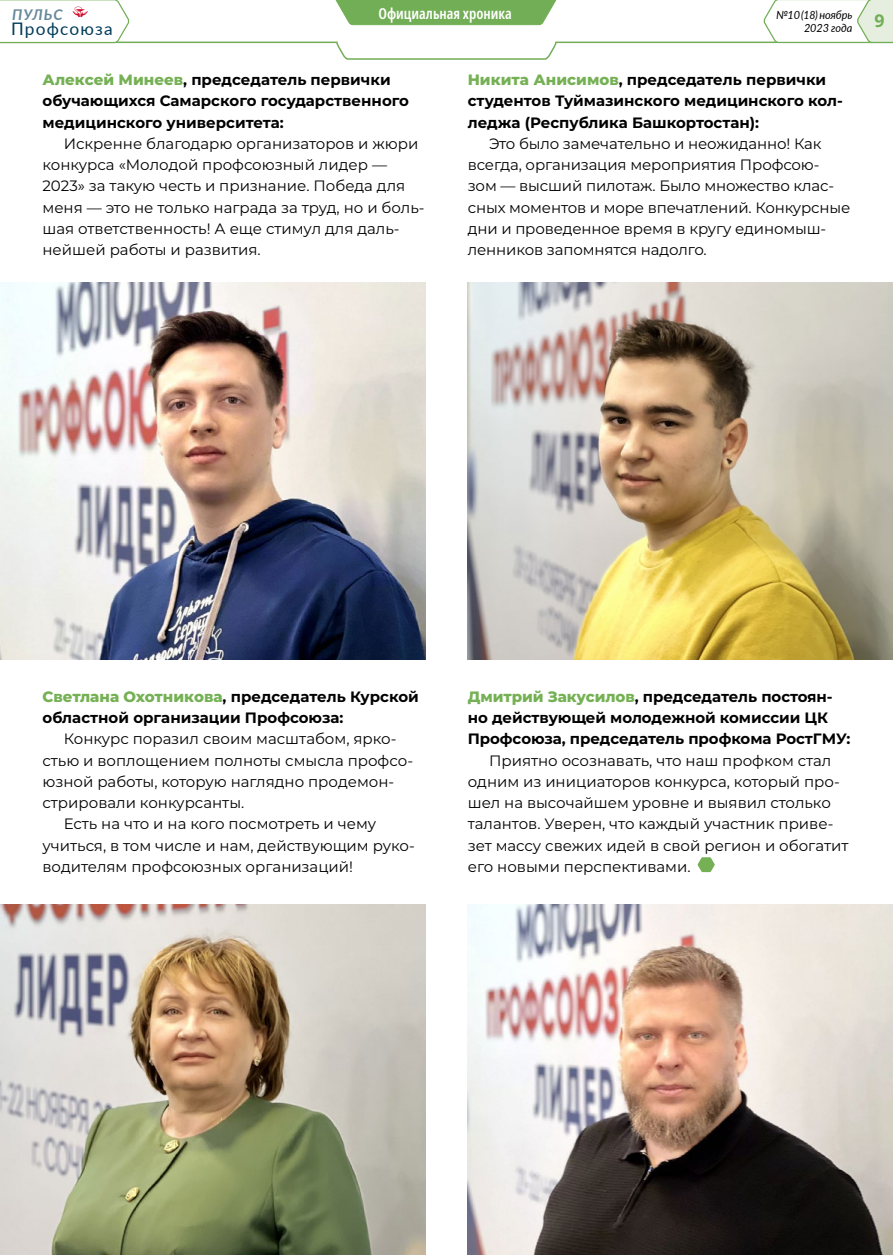
<style>
.page{position:relative;width:893px;height:1255px;background:#fff}
.page>*{position:absolute;margin:0;border:0;box-sizing:border-box;transform-origin:0 0}
.t1{font:700 17.7px "Noto Sans";color:#72ae55}
.t2{font:17.25px "Lato";letter-spacing:.07em;color:#003b59}
.t3{font:15px/21.3px "Montserrat";color:#000}
.t4{font:700 15px/21.3px "Montserrat";color:#000}
.t5{font:600 extra-condensed 15px "Noto Sans";color:#fff}
.t6{font:italic 700 14.85px "Lato";letter-spacing:.07em;color:#66899b}
.t7{font:italic 11.25px/12.8px "Lato";letter-spacing:-.01em;color:#000;text-align:right}
.s1{font-weight:800;color:#75b154}
</style>
<div class="page">
<svg style="left:698px;top:857px;width:17px;height:15px"></svg>
<img style="left:0;top:283px;width:425px;height:376px">
<img style="left:468px;top:283px;width:425px;height:376px">
<img style="left:0;top:904px;width:425px;height:350px">
<img style="left:468px;top:904px;width:425px;height:350px">
<svg style="left:131px;top:25px;width:631px;height:35px"></svg>
<svg style="left:0;top:0;width:131px;height:44px"></svg>
<svg style="left:335px;top:0;width:222px;height:25px"></svg>
<svg style="left:762px;top:0;width:131px;height:44px"></svg>
<p class="t6" style="left:12px;top:3px;width:52px">ПУЛЬС</p>
<p class="t2" style="left:11px;top:16px;width:103px">Профсоюза</p>
<p class="t5" style="left:378px;top:3px;width:135px">Официальная хроника</p>
<p class="t1" style="left:874px;top:8px;width:12px">9</p>
<p class="t7" style="left:776px;top:8px;width:78px">№10(18) ноябрь<br>2023 года</p>
<p class="t4" style="left:43px;top:68px;width:368px"><span class="s1">Алексей Минеев</span>, председатель первички обучающихся Самарского государственного медицинского университета:</p>
<p class="t3" style="left:43px;top:132px;width:384px;text-indent:21px">Искренне благодарю организаторов и жюри конкурса «Молодой профсоюзный лидер — 2023» за такую честь и признание. Победа для меня — это не только награда за труд, но и боль&shy;шая ответственность! А еще стимул для даль&shy;нейшей работы и развития.</p>
<p class="t4" style="left:468px;top:68px;width:377px"><span class="s1">Никита Анисимов</span>, председатель первички студентов Туймазинского медицинского кол&shy;леджа (Республика Башкортостан):</p>
<p class="t3" style="left:468px;top:132px;width:384px;text-indent:21px">Это было замечательно и неожиданно! Как всегда, организация мероприятия Профсою&shy;зом — высший пилотаж. Было множество клас&shy;сных моментов и море впечатлений. Конкурсные дни и проведенное время в кругу единомыш&shy;ленников запомнятся надолго.</p>
<p class="t4" style="left:43px;top:685px;width:378px"><span class="s1">Светлана Охотникова</span>, председатель Курской областной организации Профсоюза:</p>
<p class="t3" style="left:64px;top:728px;width:334px">Конкурс поразил своим масштабом, ярко-</p>
<p class="t3" style="left:43px;top:749px;width:372px">стью и воплощением полноты смысла профсо-</p>
<p class="t3" style="left:43px;top:770px;width:353px">юзной работы, которую наглядно продемон-</p>
<p class="t3" style="left:43px;top:791px;width:203px">стрировали конкурсанты.</p>
<p class="t3" style="left:64px;top:813px;width:314px">Есть на что и на кого посмотреть и чему</p>
<p class="t3" style="left:43px;top:834px;width:374px">учиться, в том числе и нам, действующим руко-</p>
<p class="t3" style="left:43px;top:855px;width:312px">водителям профсоюзных организаций!</p>
<p class="t4" style="left:468px;top:685px;width:384px"><span class="s1">Дмитрий Закусилов</span>, председатель постоян&shy;но действующей молодежной комиссии ЦК<br>Профсоюза, председатель профкома РостГМУ:</p>
<p class="t3" style="left:468px;top:749px;width:382px;text-indent:21px">Приятно осознавать, что наш профком стал одним из инициаторов конкурса, который про&shy;шел на высочайшем уровне и выявил столько талантов. Уверен, что каждый участник приве&shy;зет массу свежих идей в свой регион и обогатит его новыми перспективами.</p>
</div>
